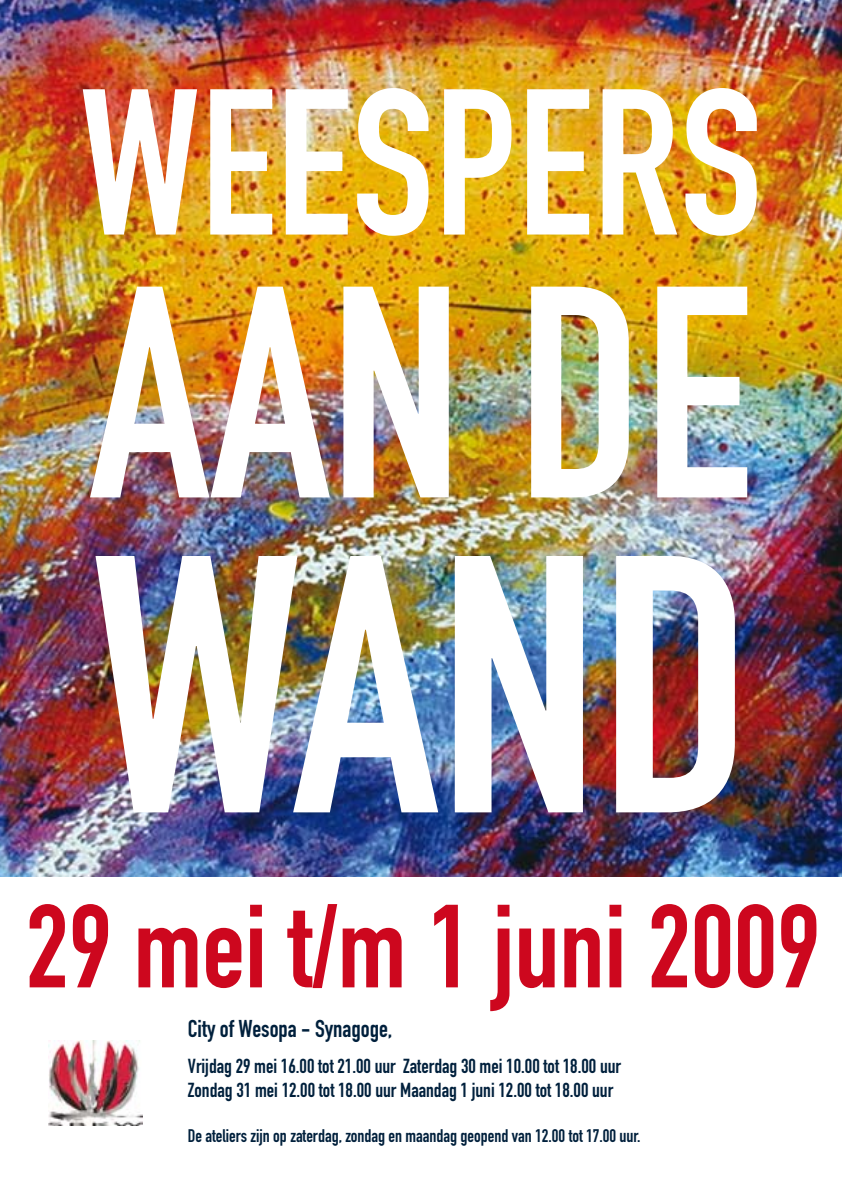
<style>
.page{position:relative;width:842px;height:1191px;background:#fff}
.page>*{position:absolute;margin:0;border:0;box-sizing:border-box;transform-origin:0 0}
.t1{font:360px "DIN Engschrift";color:#fff}
.t2{font:296px "DIN Engschrift";color:#fff}
.t3{font:204px "DIN Engschrift";color:#fff}
.t4{font:116px "DIN Engschrift";color:#cd071e}
.t5{font:24px "DIN Engschrift";color:#00203c}
.t6{font:20px/24px "DIN Engschrift";color:#00203c}
.t7{font:18px "DIN Engschrift";color:#00203c}
</style>
<div class="page">
<img style="left:0;top:0;width:842px;height:876px">
<img style="left:48px;top:1040px;width:94px;height:85px">
<h3 class="t3" style="left:79px;top:43px;width:684px">WEESPERS</h3>
<h2 class="t2" style="left:89px;top:220px;width:665px">AAN DE</h2>
<h1 class="t1" style="left:90px;top:475px;width:664px">WAND</h1>
<h3 class="t4" style="left:26px;top:878px;width:796px">29 mei t/m 1 juni 2009</h3>
<p class="t5" style="left:188px;top:1014px;width:206px">City of Wesopa - Synagoge,</p>
<p class="t6" style="left:188px;top:1053px;width:435px">Vrijdag 29 mei 16.00 tot 21.00 uur Zaterdag 30 mei 10.00 tot 18.00 uur<br>Zondag 31 mei 12.00 tot 18.00 uur Maandag 1 juni 12.00 tot 18.00 uur</p>
<p class="t7" style="left:188px;top:1125px;width:454px">De ateliers zijn op zaterdag, zondag en maandag geopend van 12.00 tot 17.00 uur.</p>
</div>
